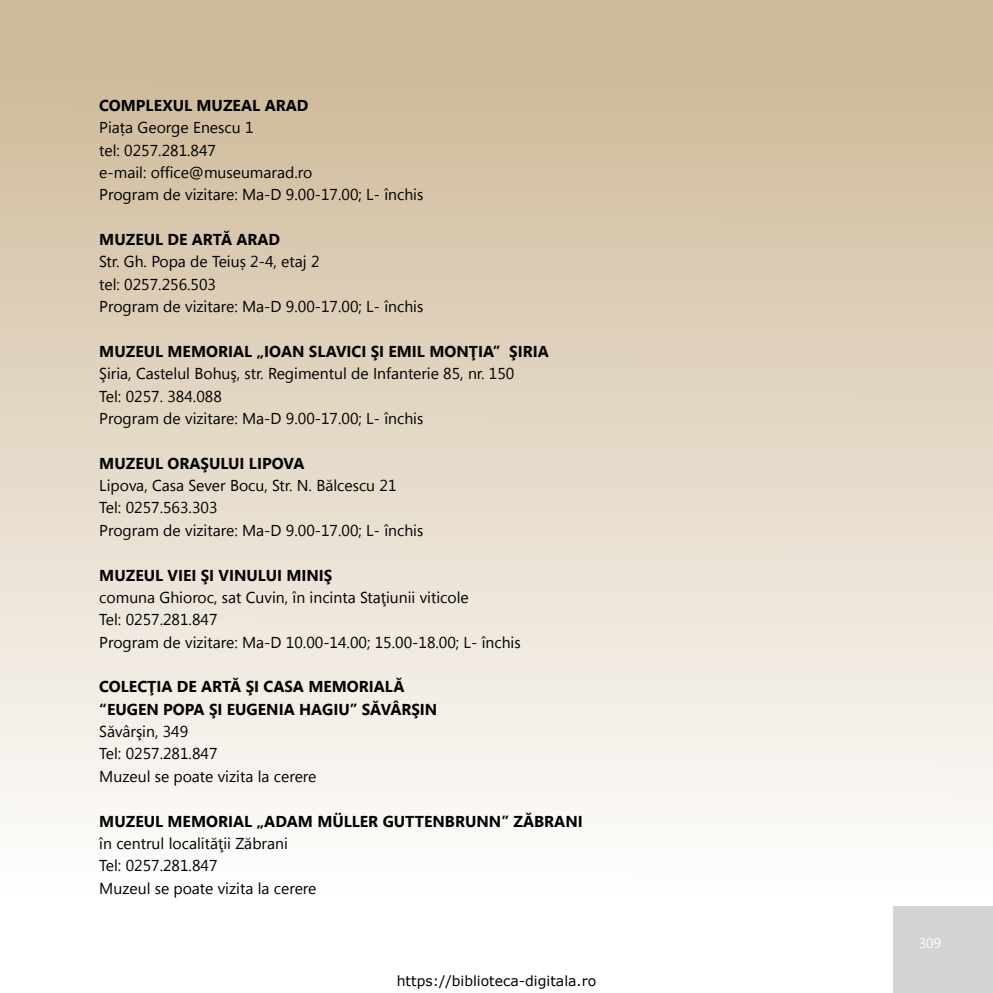
<style>
.page{position:relative;width:993px;height:993px;background:#fff}
.page>*{position:absolute;margin:0;border:0;box-sizing:border-box;transform-origin:0 0}
.t1{font:15.75px/22.4px "Segoe UI";color:#000}
.t2{font:700 15.75px/22.4px "Segoe UI";color:#000}
.t3{font:14px "Verdana";color:#000}
.t4{font:14px "Segoe UI";color:#fff}
</style>
<div class="page">
<div style="left:893px;top:905px;width:99px;height:87px;background:#d1d3d4"></div>
<div style="left:0;top:0;width:992px;height:893px;background:linear-gradient(to bottom,#cbb593,#fefefd)"></div>
<p class="t2" style="left:99px;top:93px;width:211px">COMPLEXUL MUZEAL ARAD</p>
<p class="t1" style="left:99px;top:116px;width:325px">Piața George Enescu 1<br>tel: 0257.281.847<br>e-mail: office@museumarad.ro<br>Program de vizitare: Ma-D 9.00-17.00; L- închis</p>
<p class="t2" style="left:99px;top:227px;width:182px">MUZEUL DE ARTĂ ARAD</p>
<p class="t1" style="left:99px;top:250px;width:325px">Str. Gh. Popa de Teiuș 2-4, etaj 2<br>tel: 0257.256.503<br>Program de vizitare: Ma-D 9.00-17.00; L- închis</p>
<p class="t2" style="left:99px;top:339px;width:451px">MUZEUL MEMORIAL „IOAN SLAVICI ŞI EMIL MONŢIA” ŞIRIA</p>
<p class="t1" style="left:99px;top:362px;width:416px">Şiria, Castelul Bohuş, str. Regimentul de Infanterie 85, nr. 150<br>Tel: 0257. 384.088<br>Program de vizitare: Ma-D 9.00-17.00; L- închis</p>
<p class="t2" style="left:99px;top:451px;width:206px">MUZEUL ORAŞULUI LIPOVA</p>
<p class="t1" style="left:99px;top:473px;width:325px">Lipova, Casa Sever Bocu, Str. N. Bălcescu 21<br>Tel: 0257.563.303<br>Program de vizitare: Ma-D 9.00-17.00; L- închis</p>
<p class="t2" style="left:99px;top:563px;width:234px">MUZEUL VIEI ŞI VINULUI MINIŞ</p>
<p class="t1" style="left:99px;top:585px;width:423px">comuna Ghioroc, sat Cuvin, în incinta Staţiunii viticole<br>Tel: 0257.281.847<br>Program de vizitare: Ma-D 10.00-14.00; 15.00-18.00; L- închis</p>
<p class="t2" style="left:99px;top:674px;width:339px">COLECŢIA DE ARTĂ ŞI CASA MEMORIALĂ “EUGEN POPA ŞI EUGENIA HAGIU” SĂVÂRŞIN</p>
<p class="t1" style="left:99px;top:719px;width:218px">Săvârşin, 349<br>Tel: 0257.281.847<br>Muzeul se poate vizita la cerere</p>
<p class="t2" style="left:99px;top:808px;width:485px">MUZEUL MEMORIAL „ADAM MÜLLER GUTTENBRUNN” ZĂBRANI</p>
<p class="t1" style="left:99px;top:831px;width:218px">în centrul localităţii Zăbrani<br>Tel: 0257.281.847<br>Muzeul se poate vizita la cerere</p>
<p class="t3" style="left:396px;top:970px;width:201px">https://biblioteca-digitala.ro</p>
<p class="t4" style="left:918px;top:933px;width:24px">309</p>
</div>
